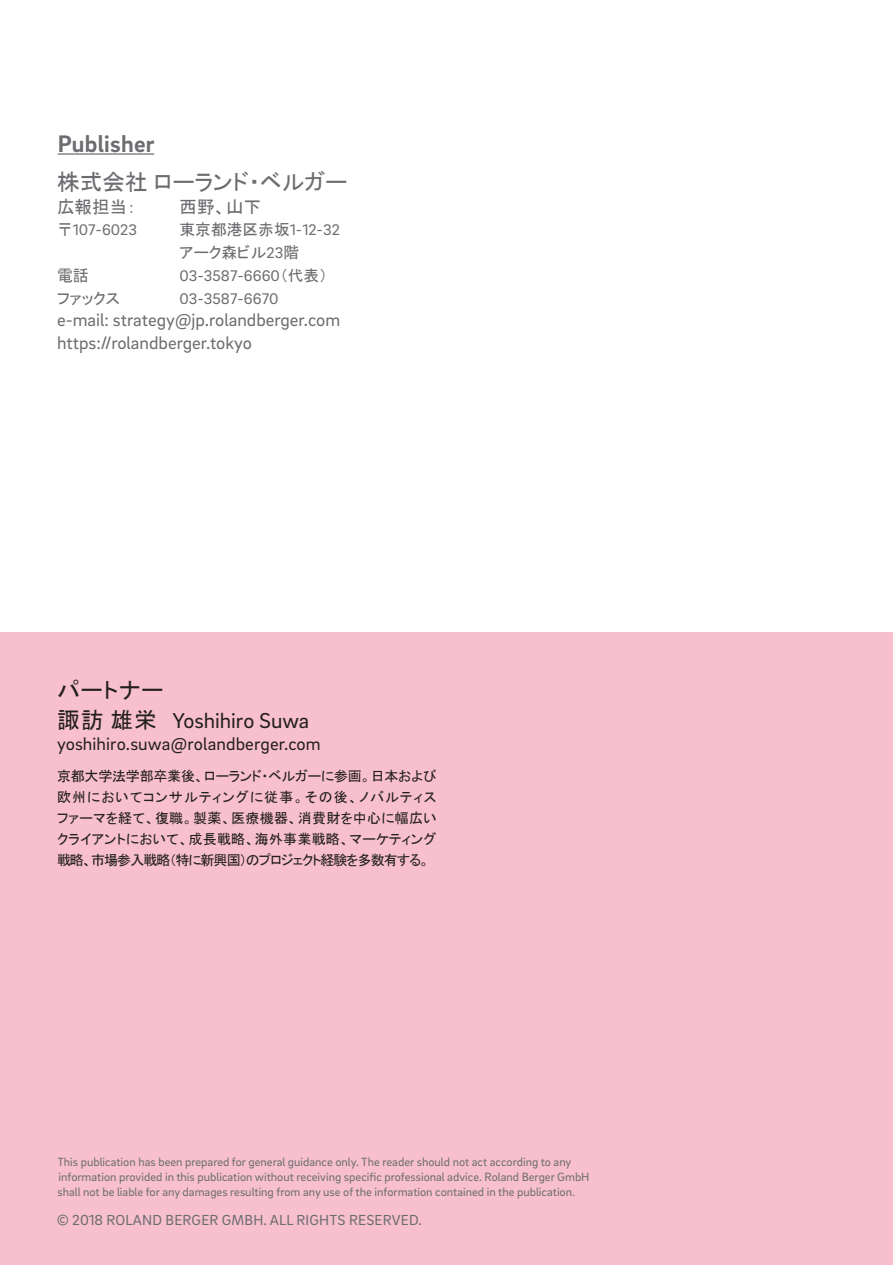
<style>
.page{position:relative;width:893px;height:1265px;background:#fff}
.page>*{position:absolute;margin:0;border:0;box-sizing:border-box;transform-origin:0 0}
.t1{font:700 24.5px "Brix Sans";letter-spacing:.01em;color:#6c6d70}
.t2{font:22.75px "MS P Gothic";color:#6c6d70}
.t3{font:22.75px "MS P Gothic";letter-spacing:.04em;color:#231f20}
.t4{font:22.05px "Brix Sans";letter-spacing:-.005em;color:#231f20}
.t5{font:18.38px/22.8px "Brix Sans";color:#6c6d70}
.t6{font:18.38px "Brix Sans";letter-spacing:.005em;color:#231f20}
.t7{font:17.5px "MS P Gothic";color:#6c6d70}
.t8{font:15.75px "Brix Sans";color:#6c6d70}
.t9{font:15.75px/22.8px "MS P Gothic";color:#6c6d70}
.t10{font:14.88px "Brix Sans";letter-spacing:.015em;color:#6c6d70}
.t11{font:14px/21px "MS P Gothic";letter-spacing:-.07em;color:#231f20;text-align:justify}
.t12{font:12.25px/14.9px "Brix Sans";color:#6c6d70}
.s1{font-family:"MS P Gothic"}
.s2{font-size:16.45px}
.s3{font-family:"Brix Sans"}
.s4{font-family:"Brix Sans";font-size:16.45px}
.s5{font-family:"MS P Gothic";font-size:22.75px}
</style>
<div class="page">
<div style="left:0;top:632px;width:893px;height:633px;background:#f8c0ce"></div>
<hr style="left:58px;top:153px;width:96px;height:2px;background:#6c6d70">
<h1 class="t1" style="left:58px;top:127px;width:98px">Publisher</h1>
<h2 class="t2" style="left:57px;top:170px;width:292px">株式会社ローランド・ベルガー</h2>
<h3 class="t7" style="left:57px;top:198px;width:80px">広報担当：</h3>
<h3 class="t7" style="left:180px;top:198px;width:83px">西野、山下</h3>
<p class="t8" style="left:57px;top:220px;width:82px"><span class="s1">〒</span>107<span class="s2">-</span>6023</p>
<p class="t9" style="left:180px;top:218px;width:162px">東京都港区赤坂<span class="s3">1</span><span class="s4">-</span><span class="s3">12</span><span class="s4">-</span><span class="s3">32</span>アーク森ビル<span class="s3">23</span>階</p>
<p class="t9" style="left:57px;top:264px;width:33px">電話</p>
<p class="t8" style="left:180px;top:265px;width:149px">03<span class="s2">-</span>3587<span class="s2">-</span>6660<span class="s1">（代表）</span></p>
<p class="t9" style="left:57px;top:287px;width:65px">ファックス</p>
<p class="t8" style="left:180px;top:288px;width:100px">03<span class="s2">-</span>3587<span class="s2">-</span>6670</p>
<h3 class="t5" style="left:57px;top:308px;width:285px">e-mail: strategy@jp.rolandberger.com https://rolandberger.tokyo</h3>
<h2 class="t3" style="left:57px;top:678px;width:108px">パートナー</h2>
<h3 class="t4" style="left:57px;top:706px;width:254px"><span class="s5">諏訪雄栄</span> Yoshihiro Suwa</h3>
<h3 class="t6" style="left:57px;top:732px;width:265px">yoshihiro.suwa@rolandberger.com</h3>
<p class="t11" style="left:57px;top:766px;width:381px">京都大学法学部卒業後、ローランド・ベルガーに参画。日本および欧州においてコンサルティングに従事。その後、ノバルティスファーマを経て、復職。製薬、医療機器、消費財を中心に幅広いクライアントにおいて、成長戦略、海外事業戦略、マーケティング戦略、市場参入戦略（特に新興国）のプロジェクト経験を多数有する。</p>
<p class="t12" style="left:57px;top:1154px;width:534px">This publication has been prepared for general guidance only. The reader should not act according to any information provided in this publication without receiving specific professional advice. Roland Berger GmbH shall not be liable for any damages resulting from any use of the information contained in the publication.</p>
<p class="t10" style="left:57px;top:1211px;width:367px">© 2018 ROLAND BERGER GMBH. ALL RIGHTS RESERVED.</p>
</div>
